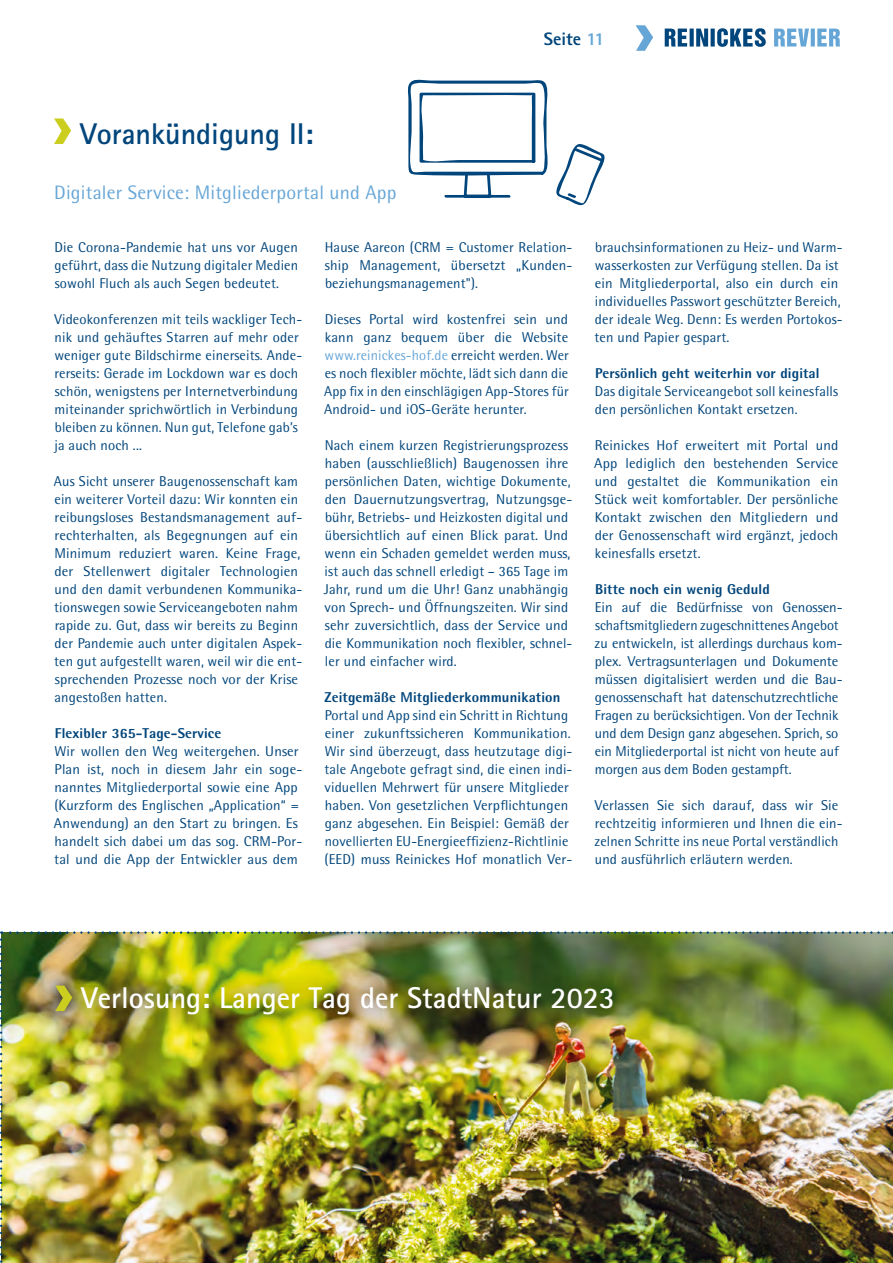
<style>
.page{position:relative;width:893px;height:1263px;background:#fff}
.page>*{position:absolute;margin:0;border:0;box-sizing:border-box;transform-origin:0 0}
.t1{font:700 30px "Rotis Sans Serif";color:#fff}
.t2{font:700 30px "Rotis Sans Serif";color:#00457b}
.t3{font:19.5px "Rotis Semi Sans";letter-spacing:.01em;color:#66a6d7}
.t4{font:800 18px "Rotis Sans Serif Std";color:#00457b}
.t5{font:14.25px/18px "Rotis Semi Sans";letter-spacing:.01em;color:#00457b}
.t6{font:800 14.25px "Rotis Semi Sans";letter-spacing:.01em;color:#00457b}
.s1{color:#66a6d7}
</style>
<div class="page">
<svg style="left:54px;top:118px;width:17px;height:26px"></svg>
<svg style="left:774px;top:29px;width:66px;height:18px"></svg>
<svg style="left:665px;top:28px;width:101px;height:19px"></svg>
<svg style="left:636px;top:25px;width:17px;height:26px"></svg>
<img style="left:0;top:931px;width:893px;height:332px">
<svg style="left:407px;top:79px;width:198px;height:127px"></svg>
<p class="t4" style="left:544px;top:28px;width:62px">Seite <span class="s1">11</span></p>
<h1 class="t2" style="left:80px;top:115px;width:235px">Vorankündigung II:</h1>
<h2 class="t3" style="left:54px;top:181px;width:344px">Digitaler Service: Mitgliederportal und App</h2>
<p class="t5" style="left:55px;top:238px;width:245px;text-align:justify">Die Corona-Pandemie hat uns vor Augen geführt, dass die Nutzung digitaler Medien sowohl Fluch als auch Segen bedeutet.</p>
<p class="t5" style="left:54px;top:310px;width:249px">Videokonferenzen mit teils wackliger Tech&shy;nik und gehäuftes Starren auf mehr oder weniger gute Bildschirme einerseits. Ande&shy;rerseits: Gerade im Lockdown war es doch schön, wenigstens per Internetverbindung miteinander sprichwörtlich in Verbindung bleiben zu können. Nun gut, Telefone gab’s ja auch noch ...</p>
<p class="t5" style="left:54px;top:472px;width:250px">Aus Sicht unserer Baugenossenschaft kam ein weiterer Vorteil dazu: Wir konnten ein reibungsloses Bestandsmanagement auf&shy;rechterhalten, als Begegnungen auf ein Minimum reduziert waren. Keine Frage, der Stellenwert digitaler Technologien und den damit verbundenen Kommunika&shy;tionswegen sowie Serviceangeboten nahm rapide zu. Gut, dass wir bereits zu Beginn der Pandemie auch unter digitalen Aspek&shy;ten gut aufgestellt waren, weil wir die ent&shy;sprechenden Prozesse noch vor der Krise angestoßen hatten.</p>
<p class="t6" style="left:55px;top:724px;width:168px">Flexibler 365-Tage-Service</p>
<p class="t5" style="left:54px;top:742px;width:250px">Wir wollen den Weg weitergehen. Unser Plan ist, noch in diesem Jahr ein soge&shy;nanntes Mitgliederportal sowie eine App (Kurzform des Englischen „Application“ = Anwendung) an den Start zu bringen. Es handelt sich dabei um das sog. CRM-Por&shy;tal und die App der Entwickler aus dem</p>
<p class="t5" style="left:325px;top:238px;width:248px;text-align:justify">Hause Aareon (CRM = Customer Relation&shy;ship Management, übersetzt „Kunden&shy;beziehungsmanagement").</p>
<p class="t5" style="left:324px;top:310px;width:246px;text-align:justify">Dieses Portal wird kostenfrei sein und kann ganz bequem über die Website <span class="s1">www.reinickes-hof.de</span> erreicht werden. Wer es noch flexibler möchte, lädt sich dann die App fix in den einschlägigen App-Stores für Android- und iOS-Geräte herunter.</p>
<p class="t5" style="left:324px;top:436px;width:250px">Nach einem kurzen Registrierungsprozess haben (ausschließlich) Baugenossen ihre persönlichen Daten, wichtige Dokumente, den Dauernutzungsvertrag, Nutzungsge&shy;bühr, Betriebs- und Heizkosten digital und übersichtlich auf einen Blick parat. Und wenn ein Schaden gemeldet werden muss, ist auch das schnell erledigt – 365 Tage im Jahr, rund um die Uhr! Ganz unabhängig von Sprech- und Öffnungszeiten. Wir sind sehr zuversichtlich, dass der Service und die Kommunikation noch flexibler, schnel&shy;ler und einfacher wird.</p>
<p class="t6" style="left:324px;top:688px;width:237px">Zeitgemäße Mitgliederkommunikation</p>
<p class="t5" style="left:324px;top:706px;width:250px">Portal und App sind ein Schritt in Richtung einer zukunftssicheren Kommunikation.<br>Wir sind überzeugt, dass heutzutage digi&shy;tale Angebote gefragt sind, die einen indi&shy;viduellen Mehrwert für unsere Mitglieder haben. Von gesetzlichen Verpflichtungen ganz abgesehen. Ein Beispiel: Gemäß der novellierten EU-Energieeffizienz-Richtlinie (EED) muss Reinickes Hof monatlich Ver-</p>
<p class="t5" style="left:595px;top:238px;width:250px">brauchsinformationen zu Heiz- und Warm&shy;wasserkosten zur Verfügung stellen. Da ist ein Mitgliederportal, also ein durch ein individuelles Passwort geschützter Bereich, der ideale Weg. Denn: Es werden Portokos&shy;ten und Papier gespart.</p>
<p class="t6" style="left:595px;top:364px;width:226px">Persönlich geht weiterhin vor digital</p>
<p class="t5" style="left:595px;top:382px;width:245px">Das digitale Serviceangebot soll keinesfalls den persönlichen Kontakt ersetzen.</p>
<p class="t5" style="left:594px;top:436px;width:246px;text-align:justify">Reinickes Hof erweitert mit Portal und App lediglich den bestehenden Service und gestaltet die Kommunikation ein Stück weit komfortabler. Der persönliche Kontakt zwischen den Mitgliedern und der Genossenschaft wird ergänzt, jedoch keinesfalls ersetzt.</p>
<p class="t6" style="left:595px;top:580px;width:176px">Bitte noch ein wenig Geduld</p>
<p class="t5" style="left:595px;top:598px;width:250px">Ein auf die Bedürfnisse von Genossen&shy;schaftsmitgliedern zugeschnittenes Angebot zu entwickeln, ist allerdings durchaus kom&shy;plex. Vertragsunterlagen und Dokumente müssen digitalisiert werden und die Bau&shy;genossenschaft hat datenschutzrechtliche Fragen zu berücksichtigen. Von der Technik und dem Design ganz abgesehen. Sprich, so ein Mitgliederportal ist nicht von heute auf morgen aus dem Boden gestampft.</p>
<p class="t5" style="left:595px;top:796px;width:249px">Verlassen Sie sich darauf, dass wir Sie rechtzeitig informieren und Ihnen die ein&shy;zelnen Schritte ins neue Portal verständlich und ausführlich erläutern werden.</p>
<h1 class="t1" style="left:81px;top:979px;width:535px">Verlosung: Langer Tag der StadtNatur 2023</h1>
</div>
